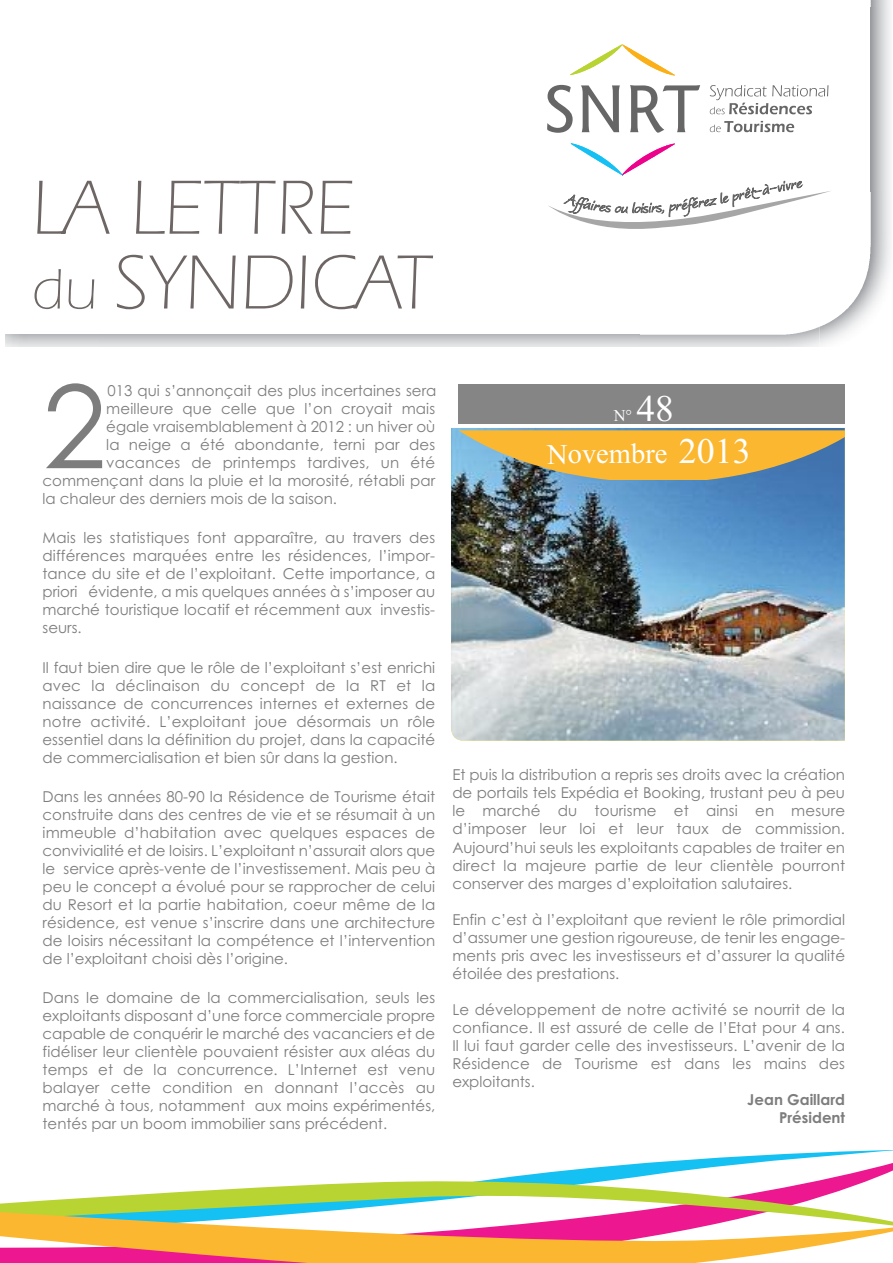
<style>
.page{position:relative;width:893px;height:1263px;background:#fff}
.page>*{position:absolute;margin:0;border:0;box-sizing:border-box;transform-origin:0 0}
.t1{font:115.2px "Century Gothic";color:#7d7d7d}
.t2{font:37.5px "Times New Roman";color:#fff}
.t3{font:28.5px "Times New Roman";color:#fff}
.t4{font:16.5px "Times New Roman";color:#fff}
.t5{font:15px/18px "Century Gothic";color:#7d7d7d;text-align:justify}
.t6{font:700 15px/18px "Century Gothic";color:#7d7d7d;text-align:right}
.s1{font-size:36px}
</style>
<div class="page">
<img style="left:451px;top:428px;width:394px;height:313px">
<svg style="left:459px;top:430px;width:386px;height:50px;background:#d0ab54"></svg>
<div style="left:459px;top:384px;width:386px;height:40px;background:#858585"></div>
<svg style="left:35px;top:255px;width:398px;height:54px"></svg>
<svg style="left:37px;top:181px;width:315px;height:53px"></svg>
<svg style="left:710px;top:85px;width:118px;height:29px"></svg>
<svg style="left:710px;top:121px;width:84px;height:11px"></svg>
<svg style="left:547px;top:85px;width:26px;height:48px"></svg>
<svg style="left:581px;top:85px;width:39px;height:47px"></svg>
<svg style="left:630px;top:85px;width:70px;height:48px"></svg>
<svg style="left:548px;top:143px;width:282px;height:86px"></svg>
<svg style="left:570px;top:44px;width:105px;height:32px"></svg>
<img style="left:639px;top:327px;width:180px;height:20px">
<img style="left:819px;top:296px;width:60px;height:49px">
<svg style="left:612px;top:1153px;width:281px;height:13px"></svg>
<svg style="left:0;top:1166px;width:893px;height:97px"></svg>
<h1 class="t1" style="left:43px;top:361px;width:65px">2</h1>
<p class="t5" style="left:107px;top:382px;width:330px">013 qui s’annonçait des plus incertaines sera</p>
<p class="t5" style="left:106px;top:400px;width:330px">meilleure que celle que l’on croyait mais</p>
<p class="t5" style="left:106px;top:418px;width:330px">égale vraisemblablement à 2012 : un hiver où</p>
<p class="t5" style="left:106px;top:436px;width:330px">la neige a été abondante, terni par des</p>
<p class="t5" style="left:106px;top:454px;width:330px">vacances de printemps tardives, un été</p>
<p class="t5" style="left:43px;top:472px;width:394px">commençant dans la pluie et la morosité, rétabli par</p>
<p class="t5" style="left:43px;top:490px;width:296px">la chaleur des derniers mois de la saison.</p>
<p class="t5" style="left:43px;top:529px;width:394px">Mais les statistiques font apparaître, au travers des différences marquées entre les résidences, l’impor&shy;tance du site et de l’exploitant. Cette importance, a priori évidente, a mis quelques années à s’imposer au marché touristique locatif et récemment aux investis&shy;seurs.</p>
<p class="t5" style="left:43px;top:658px;width:394px">Il faut bien dire que le rôle de l’exploitant s’est enrichi avec la déclinaison du concept de la RT et la naissance de concurrences internes et externes de notre activité. L’exploitant joue désormais un rôle essentiel dans la définition du projet, dans la capacité de commercialisation et bien sûr dans la gestion.</p>
<p class="t5" style="left:43px;top:788px;width:394px">Dans les années 80-90 la Résidence de Tourisme était construite dans des centres de vie et se résumait à un immeuble d’habitation avec quelques espaces de convivialité et de loisirs. L’exploitant n’assurait alors que le service après-vente de l’investissement. Mais peu à peu le concept a évolué pour se rapprocher de celui du Resort et la partie habitation, coeur même de la résidence, est venue s’inscrire dans une architecture de loisirs nécessitant la compétence et l’intervention de l’exploitant choisi dès l’origine.</p>
<p class="t5" style="left:43px;top:989px;width:394px">Dans le domaine de la commercialisation, seuls les exploitants disposant d’une force commerciale propre capable de conquérir le marché des vacanciers et de fidéliser leur clientèle pouvaient résister aux aléas du temps et de la concurrence. L’Internet est venu balayer cette condition en donnant l’accès au marché à tous, notamment aux moins expérimentés, tentés par un boom immobilier sans précédent.</p>
<h2 class="t2" style="left:636px;top:386px;width:39px">48</h2>
<h3 class="t3" style="left:547px;top:437px;width:205px">Novembre <span class="s1">2013</span></h3>
<p class="t4" style="left:614px;top:405px;width:20px">N°</p>
<p class="t5" style="left:452px;top:766px;width:394px">Et puis la distribution a repris ses droits avec la création de portails tels Expédia et Booking, trustant peu à peu le marché du tourisme et ainsi en mesure d’imposer leur loi et leur taux de commission.<br>Aujourd’hui seuls les exploitants capables de traiter en direct la majeure partie de leur clientèle pourront conserver des marges d’exploitation salutaires.</p>
<p class="t5" style="left:452px;top:910px;width:394px">Enfin c’est à l’exploitant que revient le rôle primordial d’assumer une gestion rigoureuse, de tenir les engage&shy;ments pris avec les investisseurs et d’assurer la qualité étoilée des prestations.</p>
<p class="t5" style="left:452px;top:1000px;width:394px">Le développement de notre activité se nourrit de la confiance. Il est assuré de celle de l’Etat pour 4 ans.<br>Il lui faut garder celle des investisseurs. L’avenir de la Résidence de Tourisme est dans les mains des exploitants.</p>
<p class="t6" style="left:747px;top:1090px;width:99px">Jean Gaillard<br>Président</p>
</div>
